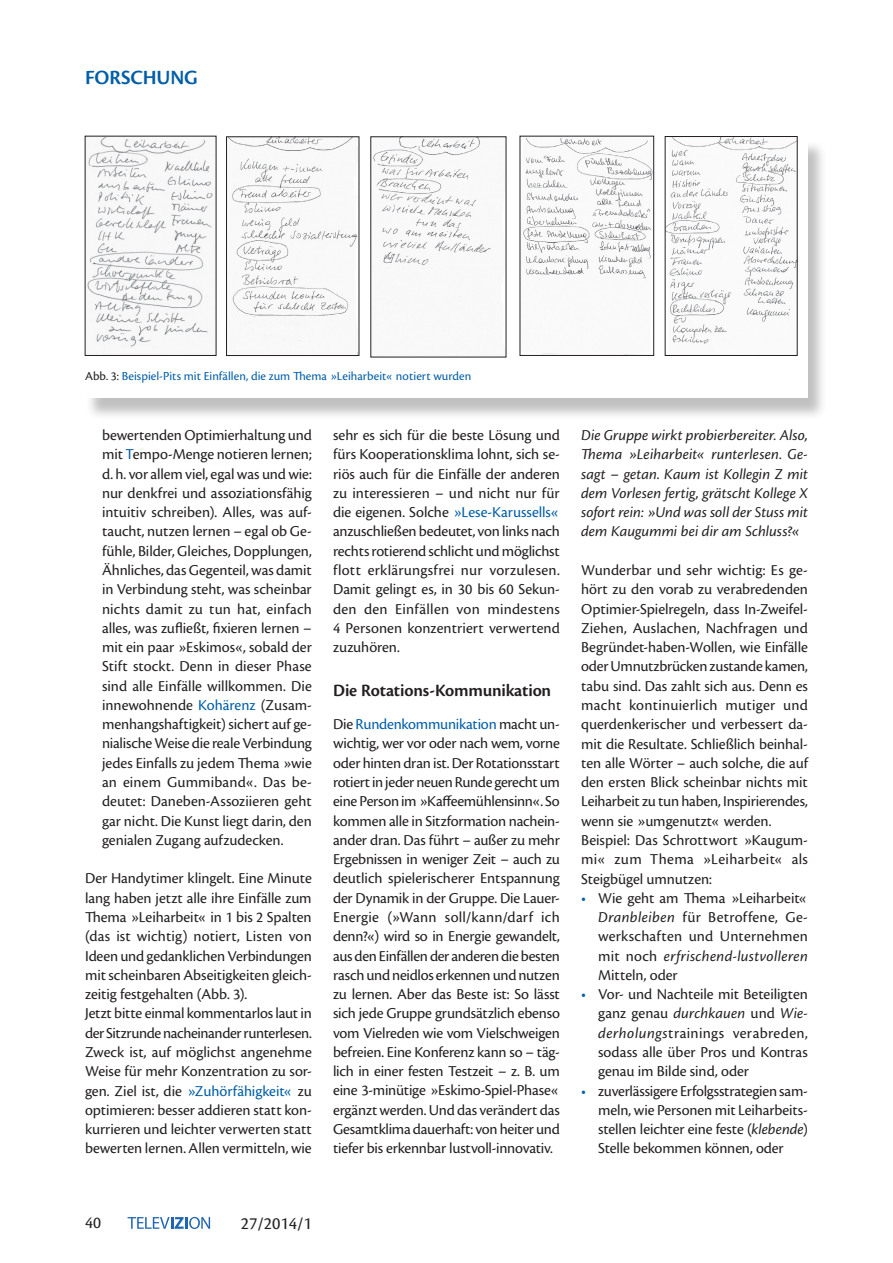
<style>
.page{position:relative;width:893px;height:1263px;background:#fff}
.page>*{position:absolute;margin:0;border:0;box-sizing:border-box;transform-origin:0 0}
.t1{font:600 21px "Cronos Pro";color:#005ea8}
.t2{font:600 18px "Cronos Pro";letter-spacing:-.01em;color:#231f20}
.t3{font:18px "Cronos Pro";color:#231f20}
.t4{font:17.25px "Cronos Pro";color:#231f20}
.t5{font:15.75px/19.4px "Cronos Pro";letter-spacing:-.005em;color:#231f20;text-align:justify}
.t6{font:italic 15.75px/19.4px "Cronos Pro";color:#231f20;text-align:justify}
.t7{font:12.75px "Cronos Pro";letter-spacing:.005em;color:#005ea8}
.s1{color:#231f20}
.s2{color:#005ea8}
.s3{font-style:normal}
.s4{font-style:italic}
</style>
<div class="page">
<div style="left:84px;top:140px;width:742px;height:280px;background:#231f20;opacity:.28"></div>
<svg style="left:85px;top:136px;width:723px;height:262px"></svg>
<img style="left:87px;top:138px;width:126px;height:216px">
<img style="left:228px;top:138px;width:129px;height:214px">
<div style="left:226px;top:136px;width:133px;height:220px;border:1px solid #231f20"></div>
<img style="left:373px;top:138px;width:118px;height:187px">
<img style="left:523px;top:138px;width:129px;height:216px">
<div style="left:520px;top:136px;width:134px;height:220px;border:1px solid #231f20"></div>
<img style="left:667px;top:138px;width:129px;height:206px">
<div style="left:665px;top:136px;width:133px;height:220px;border:1px solid #231f20"></div>
<svg style="left:128px;top:1217px;width:82px;height:12px"></svg>
<h1 class="t1" style="left:85px;top:65px;width:12px">FORS</h1>
<h1 class="t1" style="left:131px;top:65px;width:69px">CHUNG</h1>
<p class="t7" style="left:85px;top:369px;width:388px"><span class="s1">Abb. 3:</span> Beispiel-Pits mit Einfällen, die zum Thema »Leiharbeit« notiert wurden</p>
<p class="t5" style="left:102px;top:425px;width:211px">bewertenden Optimierhaltung und mit <span class="s2">T</span>empo-Menge notieren lernen; d. h. vor allem viel, egal was und wie: nur denkfrei und assoziationsfähig intuitiv schreiben). Alles, was auf&shy;taucht, nutzen lernen – egal ob Ge&shy;fühle, Bilder, Gleiches, Dopplungen, Ähnliches, das Gegenteil, was damit in Verbindung steht, was scheinbar nichts damit zu tun hat, einfach alles, was zufließt, fixieren lernen – mit ein paar »Eskimos«, sobald der Stift stockt. Denn in dieser Phase sind alle Einfälle willkommen. Die innewohnende <span class="s2">Kohärenz</span> (Zusam&shy;menhangshaftigkeit) sichert auf ge&shy;nialische Weise die reale Verbindung jedes Einfalls zu jedem Thema »wie an einem Gummiband«. Das be&shy;deutet: Daneben-Assoziieren geht gar nicht. Die Kunst liegt darin, den genialen Zugang aufzudecken.</p>
<p class="t5" style="left:85px;top:869px;width:228px;text-align:left">Der Handytimer klingelt. Eine Minute lang haben jetzt alle ihre Einfälle zum Thema »Leiharbeit« in 1 bis 2 Spalten (das ist wichtig) notiert, Listen von Ideen und gedanklichen Verbindungen mit scheinbaren Abseitigkeiten gleich&shy;zeitig festgehalten (Abb. 3).<br>Jetzt bitte einmal kommentarlos laut in der Sitzrunde nacheinander runterlesen.<br>Zweck ist, auf möglichst angenehme Weise für mehr Konzentration zu sor&shy;gen. Ziel ist, die <span class="s2">»Zuhörfähigkeit«</span> zu optimieren: besser addieren statt kon&shy;kurrieren und leichter verwerten statt bewerten lernen. Allen vermitteln, wie</p>
<p class="t5" style="left:333px;top:426px;width:228px">sehr es sich für die beste Lösung und fürs Kooperationsklima lohnt, sich se&shy;riös auch für die Einfälle der anderen zu interessieren – und nicht nur für die eigenen. Solche <span class="s2">»Lese-Karussells« </span>anzuschließen bedeutet, von links nach rechts rotierend schlicht und möglichst flott erklärungsfrei nur vorzulesen.<br>Damit gelingt es, in 30 bis 60 Sekun&shy;den den Einfällen von mindestens 4 Personen konzentriert verwertend zuzuhören.</p>
<p class="t2" style="left:333px;top:680px;width:220px">Die Rotations-Kommunikation</p>
<p class="t5" style="left:333px;top:715px;width:228px">Die <span class="s2">Rundenkommunikation</span> macht un&shy;wichtig, wer vor oder nach wem, vorne oder hinten dran ist. Der Rotationsstart rotiert in jeder neuen Runde gerecht um eine Person im »Kaffeemühlensinn«. So kommen alle in Sitzformation nachein&shy;ander dran. Das führt – außer zu mehr Ergebnissen in weniger Zeit – auch zu deutlich spielerischerer Entspannung der Dynamik in der Gruppe. Die Lauer-Energie (»Wann soll/kann/darf ich denn?«) wird so in Energie gewandelt, aus den Einfällen der anderen die besten rasch und neidlos erkennen und nutzen zu lernen. Aber das Beste ist: So lässt sich jede Gruppe grundsätzlich ebenso vom Vielreden wie vom Vielschweigen befreien. Eine Konferenz kann so – täg&shy;lich in einer festen Testzeit – z. B. um eine 3-minütige »Eskimo-Spiel-Phase« ergänzt werden. Und das verändert das Gesamtklima dauerhaft: von heiter und tiefer bis erkennbar lustvoll-innovativ.</p>
<p class="t6" style="left:581px;top:426px;width:228px">Die Gruppe wirkt probierbereiter. Also, Thema »Leiharbeit« runterlesen. Ge&shy;sagt <span class="s3">–</span> getan. Kaum ist Kollegin Z mit dem Vorlesen fertig, grätscht Kollege X sofort rein: »Und was soll der Stuss mit dem Kaugummi bei dir am Schluss?«</p>
<p class="t5" style="left:581px;top:560px;width:228px;text-align:left">Wunderbar und sehr wichtig: Es ge&shy;hört zu den vorab zu verabredenden Optimier-Spielregeln, dass In-Zweifel-Ziehen, Auslachen, Nachfragen und Begründet-haben-Wollen, wie Einfälle oder Umnutzbrücken zustande kamen, tabu sind. Das zahlt sich aus. Denn es macht kontinuierlich mutiger und querdenkerischer und verbessert da&shy;mit die Resultate. Schließlich beinhal&shy;ten alle Wörter – auch solche, die auf den ersten Blick scheinbar nichts mit Leiharbeit zu tun haben, Inspirierendes, wenn sie »umgenutzt« werden.<br>Beispiel: Das Schrottwort »Kaugum&shy;mi« zum Thema »Leiharbeit« als Steigbügel umnutzen:</p>
<p class="t5" style="left:598px;top:888px;width:211px;text-indent:-17px"><span class="s2">•</span> Wie geht am Thema »Leiharbeit« <span class="s4">Dranbleiben</span> für Betroffene, Ge&shy;werkschaften und Unternehmen mit noch <span class="s4">erfrischend-lustvolleren </span>Mitteln, oder</p>
<p class="t5" style="left:598px;top:985px;width:211px;text-indent:-17px"><span class="s2">•</span> Vor- und Nachteile mit Beteiligten ganz genau <span class="s4">durchkauen</span> und <span class="s4">Wie&shy;derholungs</span>trainings verabreden, sodass alle über Pros und Kontras genau im Bilde sind, oder</p>
<p class="t5" style="left:598px;top:1081px;width:211px;text-indent:-17px"><span class="s2">•</span> zuverlässigere Erfolgsstrategien sam&shy;meln, wie Personen mit Leiharbeits&shy;stellen leichter eine feste (<span class="s4">klebende</span>)<br>Stelle bekommen können, oder</p>
<p class="t4" style="left:85px;top:1213px;width:17px">40</p>
<p class="t3" style="left:241px;top:1213px;width:73px">27/2014/1</p>
</div>
